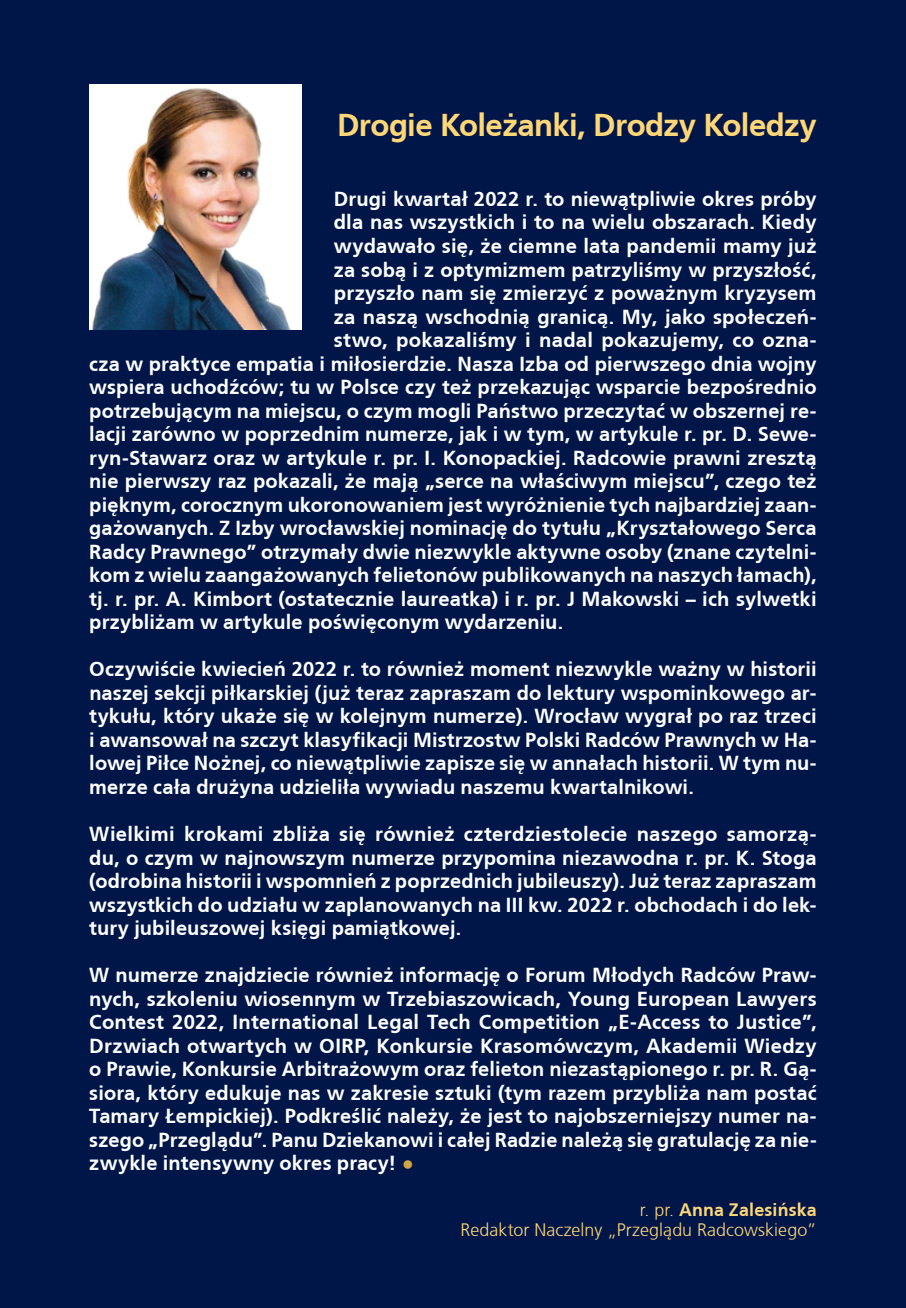
<style>
.page{position:relative;width:906px;height:1308px;background:#fff}
.page>*{position:absolute;margin:0;border:0;box-sizing:border-box;transform-origin:0 0}
.t1{font:700 31.5px "Frutiger CE";letter-spacing:-.02em;color:#ffd777}
.t2{font:700 20.25px/23.6px "Frutiger CE";letter-spacing:.005em;color:#fff;text-align:justify}
.t3{font:300 18px/20.2px "Frutiger CE";letter-spacing:.005em;color:#ffd777;text-align:right}
.s1{font-size:24.75px;color:#d2a444}
.s2{font-weight:700}
</style>
<div class="page">
<div style="left:0;top:0;width:906px;height:1307px;background:#001649"></div>
<img style="left:89px;top:85px;width:213px;height:244px">
<h1 class="t1" style="left:337px;top:106px;width:481px">Drogie Koleżanki, Drodzy Koledzy</h1>
<p class="t2" style="left:334px;top:187px;width:484px">Drugi kwartał 2022 r. to niewątpliwie okres próby</p>
<p class="t2" style="left:334px;top:210px;width:484px">dla nas wszystkich i to na wielu obszarach. Kiedy</p>
<p class="t2" style="left:334px;top:234px;width:484px">wydawało się, że ciemne lata pandemii mamy już</p>
<p class="t2" style="left:334px;top:257px;width:484px">za sobą i z optymizmem patrzyliśmy w przyszłość,</p>
<p class="t2" style="left:334px;top:281px;width:484px">przyszło nam się zmierzyć z poważnym kryzysem</p>
<p class="t2" style="left:334px;top:304px;width:484px">za naszą wschodnią granicą. My, jako społeczeń-</p>
<p class="t2" style="left:334px;top:328px;width:484px">stwo, pokazaliśmy i nadal pokazujemy, co ozna-</p>
<p class="t2" style="left:89px;top:351px;width:729px">cza w praktyce empatia i miłosierdzie. Nasza Izba od pierwszego dnia wojny</p>
<p class="t2" style="left:89px;top:375px;width:729px">wspiera uchodźców; tu w Polsce czy też przekazując wsparcie bezpośrednio</p>
<p class="t2" style="left:89px;top:398px;width:729px">potrzebującym na miejscu, o czym mogli Państwo przeczytać w obszernej re-</p>
<p class="t2" style="left:89px;top:422px;width:729px">lacji zarówno w poprzednim numerze, jak i w tym, w artykule r. pr. D. Sewe-</p>
<p class="t2" style="left:89px;top:446px;width:729px">ryn-Stawarz oraz w artykule r. pr. I. Konopackiej. Radcowie prawni zresztą</p>
<p class="t2" style="left:89px;top:469px;width:729px">nie pierwszy raz pokazali, że mają „serce na właściwym miejscu”, czego też</p>
<p class="t2" style="left:89px;top:493px;width:729px">pięknym, corocznym ukoronowaniem jest wyróżnienie tych najbardziej zaan-</p>
<p class="t2" style="left:89px;top:516px;width:729px">gażowanych. Z Izby wrocławskiej nominację do tytułu „Kryształowego Serca</p>
<p class="t2" style="left:89px;top:540px;width:729px">Radcy Prawnego” otrzymały dwie niezwykle aktywne osoby (znane czytelni-</p>
<p class="t2" style="left:89px;top:563px;width:729px">kom z wielu zaangażowanych felietonów publikowanych na naszych łamach),</p>
<p class="t2" style="left:89px;top:587px;width:729px">tj. r. pr. A. Kimbort (ostatecznie laureatka) i r. pr. J Makowski – ich sylwetki</p>
<p class="t2" style="left:89px;top:610px;width:475px">przybliżam w artykule poświęconym wydarzeniu.</p>
<p class="t2" style="left:89px;top:657px;width:729px">Oczywiście kwiecień 2022 r. to również moment niezwykle ważny w historii naszej sekcji piłkarskiej (już teraz zapraszam do lektury wspominkowego ar&shy;tykułu, który ukaże się w kolejnym numerze). Wrocław wygrał po raz trzeci i awansował na szczyt klasyfikacji Mistrzostw Polski Radców Prawnych w Ha&shy;lowej Piłce Nożnej, co niewątpliwie zapisze się w annałach historii. W tym nu&shy;merze cała drużyna udzieliła wywiadu naszemu kwartalnikowi.</p>
<p class="t2" style="left:89px;top:822px;width:729px">Wielkimi krokami zbliża się również czterdziestolecie naszego samorzą&shy;du, o czym w najnowszym numerze przypomina niezawodna r. pr. K. Stoga (odrobina historii i wspomnień z poprzednich jubileuszy). Już teraz zapraszam wszystkich do udziału w zaplanowanych na III kw. 2022 r. obchodach i do lek&shy;tury jubileuszowej księgi pamiątkowej.</p>
<p class="t2" style="left:89px;top:963px;width:729px">W numerze znajdziecie również informację o Forum Młodych Radców Praw&shy;nych, szkoleniu wiosennym w Trzebiaszowicach, Young European Lawyers Contest 2022, International Legal Tech Competition „E-Access to Justice”, Drzwiach otwartych w OIRP, Konkursie Krasomówczym, Akademii Wiedzy o Prawie, Konkursie Arbitrażowym oraz felieton niezastąpionego r. pr. R. Gą&shy;siora, który edukuje nas w zakresie sztuki (tym razem przybliża nam postać Tamary Łempickiej). Podkreślić należy, że jest to najobszerniejszy numer na&shy;szego „Przeglądu”. Panu Dziekanowi i całej Radzie należą się gratulację za nie&shy;zwykle intensywny okres pracy! <span class="s1">•</span></p>
<p class="t3" style="left:460px;top:1199px;width:358px">r. pr. <span class="s2">Anna Zalesińska<br></span>Redaktor Naczelny „Przeglądu Radcowskiego”</p>
</div>
